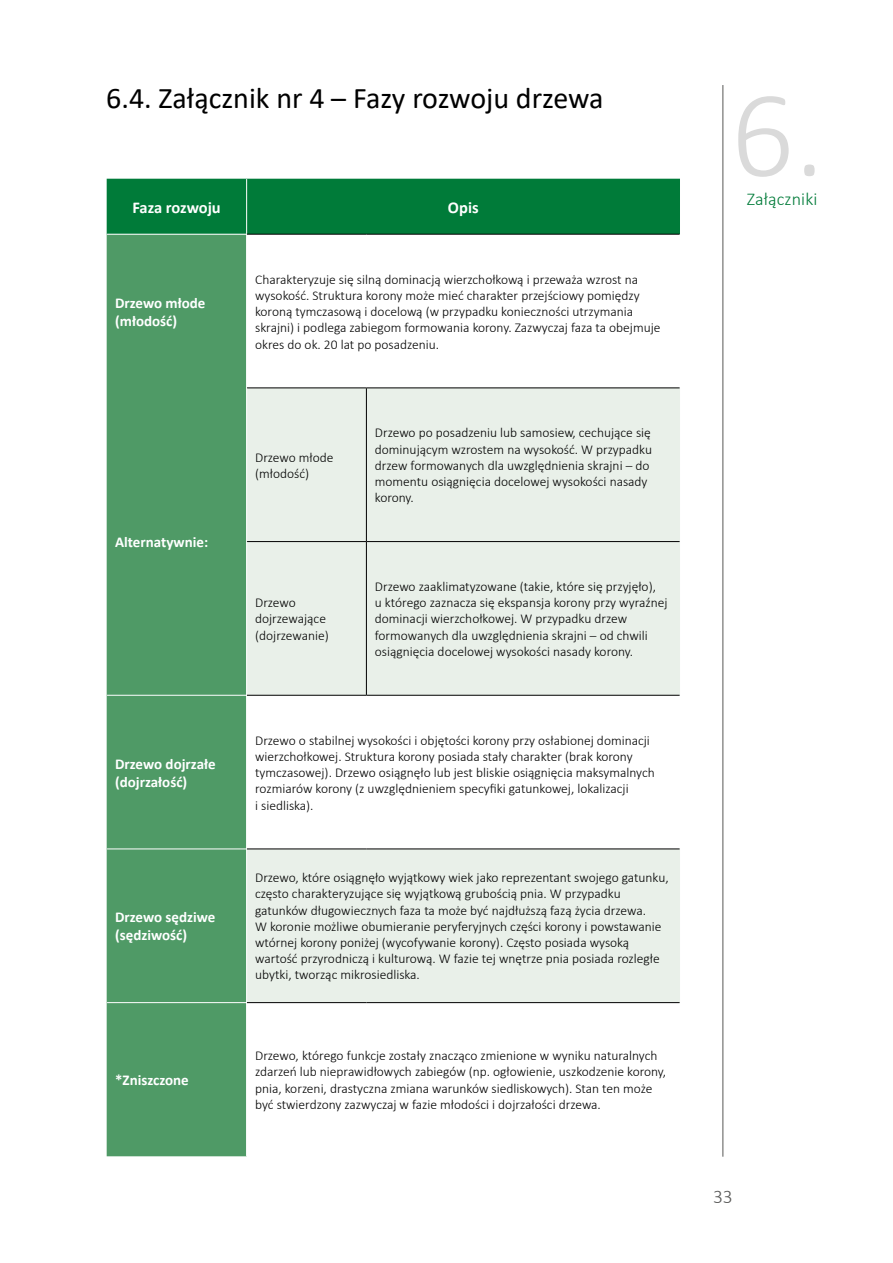
<style>
.page{position:relative;width:893px;height:1263px;background:#fff}
.page>*{position:absolute;margin:0;border:0;box-sizing:border-box;transform-origin:0 0}
.t1{font:300 124.5px "Calibri";color:#dadada}
.t2{font:30px "Calibri";color:#000}
.t3{font:300 19.5px "Calibri";color:#575756}
.t4{font:300 18px "Calibri";letter-spacing:.01em;color:#007b39}
.t5{font:700 16.5px "Calibri";color:#fff}
.t6{font:700 15px/18px "Calibri";color:#fff}
.t7{font:300 13.5px/16.2px "Calibri";color:#000}
</style>
<div class="page">
<hr style="left:722px;top:85px;width:1px;height:1072px;background:#575756">
<div style="left:107px;top:179px;width:573px;height:55px;background:#007b39"></div>
<div style="left:107px;top:235px;width:139px;height:921px;background:#4f9a66"></div>
<svg style="left:247px;top:388px;width:433px;height:614px;fill:#e9f0e9"></svg>
<hr style="left:246px;top:179px;width:1px;height:55px;background:#fff">
<hr style="left:247px;top:234px;width:119px;height:1px;background:#000">
<hr style="left:366px;top:234px;width:314px;height:1px;background:#000">
<hr style="left:247px;top:387px;width:119px;height:1px;background:#000">
<hr style="left:366px;top:387px;width:314px;height:1px;background:#000">
<hr style="left:366px;top:388px;width:1px;height:153px;background:#000">
<hr style="left:247px;top:541px;width:119px;height:1px;background:#000">
<hr style="left:366px;top:541px;width:314px;height:1px;background:#000">
<hr style="left:366px;top:542px;width:1px;height:153px;background:#000">
<hr style="left:107px;top:695px;width:140px;height:1px;background:#fff">
<hr style="left:107px;top:848px;width:140px;height:1px;background:#fff">
<hr style="left:107px;top:1002px;width:140px;height:1px;background:#fff">
<hr style="left:247px;top:695px;width:119px;height:1px;background:#000">
<hr style="left:366px;top:695px;width:314px;height:1px;background:#000">
<hr style="left:247px;top:848px;width:119px;height:1px;background:#000">
<hr style="left:366px;top:848px;width:314px;height:1px;background:#000">
<hr style="left:247px;top:1002px;width:119px;height:1px;background:#000">
<hr style="left:366px;top:1002px;width:314px;height:1px;background:#000">
<h2 class="t2" style="left:106px;top:77px;width:499px">6.4. Załącznik nr 4 – Fazy rozwoju drzewa</h2>
<h1 class="t1" style="left:731px;top:57px;width:95px">6.</h1>
<h3 class="t4" style="left:747px;top:188px;width:72px">Załączniki</h3>
<p class="t5" style="left:132px;top:195px;width:90px">Faza rozwoju</p>
<p class="t5" style="left:448px;top:195px;width:32px">Opis</p>
<p class="t6" style="left:115px;top:293px;width:92px">Drzewo młode (młodość)</p>
<p class="t6" style="left:115px;top:533px;width:94px">Alternatywnie:</p>
<p class="t6" style="left:115px;top:754px;width:102px">Drzewo dojrzałe (dojrzałość)</p>
<p class="t6" style="left:115px;top:908px;width:102px">Drzewo sędziwe (sędziwość)</p>
<p class="t6" style="left:115px;top:1071px;width:75px">*Zniszczone</p>
<p class="t7" style="left:255px;top:271px;width:407px">Charakteryzuje się silną dominacją wierzchołkową i przeważa wzrost na wysokość. Struktura korony może mieć charakter przejściowy pomiędzy koroną tymczasową i docelową (w przypadku konieczności utrzymania skrajni) i podlega zabiegom formowania korony. Zazwyczaj faza ta obejmuje okres do ok. 20 lat po posadzeniu.</p>
<p class="t7" style="left:255px;top:449px;width:80px">Drzewo młode (młodość)</p>
<p class="t7" style="left:255px;top:594px;width:75px">Drzewo dojrzewające (dojrzewanie)</p>
<p class="t7" style="left:375px;top:425px;width:279px">Drzewo po posadzeniu lub samosiew, cechujące się dominującym wzrostem na wysokość. W przypadku drzew formowanych dla uwzględnienia skrajni – do momentu osiągnięcia docelowej wysokości nasady korony.</p>
<p class="t7" style="left:375px;top:578px;width:294px">Drzewo zaaklimatyzowane (takie, które się przyjęło),<br>u którego zaznacza się ekspansja korony przy wyraźnej dominacji wierzchołkowej. W przypadku drzew formowanych dla uwzględnienia skrajni – od chwili osiągnięcia docelowej wysokości nasady korony.</p>
<p class="t7" style="left:255px;top:732px;width:401px">Drzewo o stabilnej wysokości i objętości korony przy osłabionej dominacji wierzchołkowej. Struktura korony posiada stały charakter (brak korony tymczasowej). Drzewo osiągnęło lub jest bliskie osiągnięcia maksymalnych rozmiarów korony (z uwzględnieniem specyfiki gatunkowej, lokalizacji<br>i siedliska).</p>
<p class="t7" style="left:255px;top:869px;width:415px">Drzewo, które osiągnęło wyjątkowy wiek jako reprezentant swojego gatunku, często charakteryzujące się wyjątkową grubością pnia. W przypadku gatunków długowiecznych faza ta może być najdłuższą fazą życia drzewa.<br>W koronie możliwe obumieranie peryferyjnych części korony i powstawanie wtórnej korony poniżej (wycofywanie korony). Często posiada wysoką wartość przyrodniczą i kulturową. W fazie tej wnętrze pnia posiada rozległe ubytki, tworząc mikrosiedliska.</p>
<p class="t7" style="left:255px;top:1047px;width:412px">Drzewo, którego funkcje zostały znacząco zmienione w wyniku naturalnych zdarzeń lub nieprawidłowych zabiegów (np. ogłowienie, uszkodzenie korony, pnia, korzeni, drastyczna zmiana warunków siedliskowych). Stan ten może być stwierdzony zazwyczaj w fazie młodości i dojrzałości drzewa.</p>
<h3 class="t3" style="left:713px;top:1184px;width:21px">33</h3>
</div>
